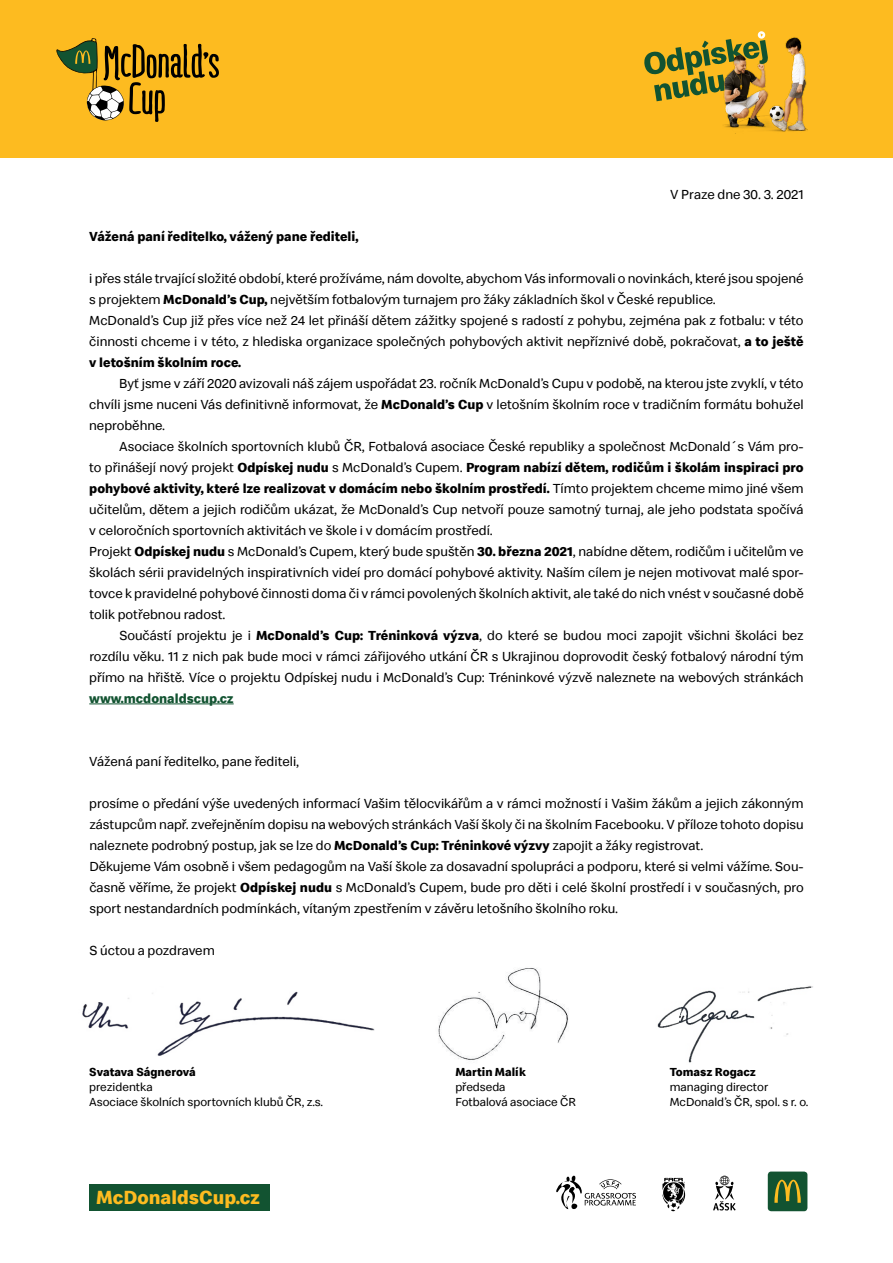
<style>
.page{position:relative;width:893px;height:1263px;background:#fff}
.page>*{position:absolute;margin:0;border:0;box-sizing:border-box;transform-origin:0 0}
.t1{font:700 19.65px "Speedee";color:#fdbb20}
.t2{font:13.5px/21px "Speedee";color:#000}
.t3{font:700 13.5px "Speedee";color:#000}
.t4{font:700 13.5px "Speedee";color:#125331}
.t5{font:12px/15px "Speedee";color:#000}
.t6{font:700 12px "Speedee";color:#000}
.s1{font-weight:700}
</style>
<div class="page">
<div style="left:0;top:0;width:893px;height:157px;background:#fdbb20"></div>
<svg style="left:56px;top:38px;width:163px;height:84px"></svg>
<hr style="left:89px;top:704px;width:145px;height:1px;background:#125331">
<svg style="left:644px;top:40px;width:79px;height:61px"></svg>
<img style="left:723px;top:32px;width:85px;height:100px">
<img style="left:657px;top:986px;width:156px;height:77px">
<img style="left:438px;top:968px;width:131px;height:92px">
<img style="left:82px;top:991px;width:293px;height:65px">
<svg style="left:556px;top:1175px;width:80px;height:35px"></svg>
<svg style="left:713px;top:1176px;width:23px;height:34px"></svg>
<svg style="left:662px;top:1178px;width:24px;height:33px"></svg>
<div style="left:768px;top:1171px;width:39px;height:40px;background:#125331;border-radius:3px"></div>
<svg style="left:774px;top:1180px;width:27px;height:23px"></svg>
<div style="left:89px;top:1184px;width:181px;height:27px;background:#125331"></div>
<p class="t2" style="left:670px;top:184px;width:135px">V Praze dne 30. 3. 2021</p>
<p class="t3" style="left:89px;top:228px;width:271px">Vážená paní ředitelko, vážený pane řediteli,</p>
<p class="t2" style="left:89px;top:268px;width:716px">i přes stále trvající složité období, které prožíváme, nám dovolte, abychom Vás informovali o novinkách, které jsou spojené s projektem <span class="s1">McDonald’s Cup,</span> největším fotbalovým turnajem pro žáky základních škol v České republice.<br>McDonald’s Cup již přes více než 24 let přináší dětem zážitky spojené s radostí z pohybu, zejména pak z fotbalu: v této činnosti chceme i v této, z hlediska organizace společných pohybových aktivit nepříznivé době, pokračovat, <span class="s1">a to ještě v letošním školním roce.</span></p>
<p class="t2" style="left:89px;top:373px;width:716px;text-align:justify;text-indent:30px">Byť jsme v září 2020 avizovali náš zájem uspořádat 23. ročník McDonald’s Cupu v podobě, na kterou jste zvyklí, v této chvíli jsme nuceni Vás definitivně informovat, že <span class="s1">McDonald’s Cup</span> v letošním školním roce v tradičním formátu bohužel neproběhne.</p>
<p class="t2" style="left:89px;top:436px;width:716px;text-indent:30px">Asociace školních sportovních klubů ČR, Fotbalová asociace České republiky a společnost McDonald´s Vám pro&shy;to přinášejí nový projekt <span class="s1">Odpískej nudu</span> s McDonald’s Cupem. <span class="s1">Program nabízí dětem, rodičům i školám inspiraci pro pohybové aktivity, které lze realizovat v domácím nebo školním prostředí.</span> Tímto projektem chceme mimo jiné všem učitelům, dětem a jejich rodičům ukázat, že McDonald’s Cup netvoří pouze samotný turnaj, ale jeho podstata spočívá v celoročních sportovních aktivitách ve škole i v domácím prostředí.<br>Projekt <span class="s1">Odpískej nudu</span> s McDonald’s Cupem, který bude spuštěn <span class="s1">30. března 2021</span>, nabídne dětem, rodičům i učitelům ve školách sérii pravidelných inspirativních videí pro domácí pohybové aktivity. Naším cílem je nejen motivovat malé spor&shy;tovce k pravidelné pohybové činnosti doma či v rámci povolených školních aktivit, ale také do nich vnést v současné době tolik potřebnou radost.</p>
<p class="t2" style="left:89px;top:625px;width:716px;text-align:justify;text-indent:30px">Součástí projektu je i <span class="s1">McDonald’s Cup: Tréninková výzva</span>, do které se budou moci zapojit všichni školáci bez rozdílu věku. 11 z nich pak bude moci v rámci zářijového utkání ČR s Ukrajinou doprovodit český fotbalový národní tým přímo na hřiště. Více o projektu Odpískej nudu i McDonald’s Cup: Tréninkové výzvě naleznete na webových stránkách</p>
<p class="t4" style="left:89px;top:690px;width:146px">www.mcdonaldscup.cz</p>
<p class="t2" style="left:89px;top:751px;width:211px">Vážená paní ředitelko, pane řediteli,</p>
<p class="t2" style="left:89px;top:793px;width:716px">prosíme o předání výše uvedených informací Vašim tělocvikářům a v rámci možností i Vašim žákům a jejich zákonným zástupcům např. zveřejněním dopisu na webových stránkách Vaší školy či na školním Facebooku. V příloze tohoto dopisu naleznete podrobný postup, jak se lze do <span class="s1">McDonald’s Cup: Tréninkové výzvy</span> zapojit a žáky registrovat.<br>Děkujeme Vám osobně i všem pedagogům na Vaší škole za dosavadní spolupráci a podporu, které si velmi vážíme. Sou&shy;časně věříme, že projekt <span class="s1">Odpískej nudu</span> s McDonald’s Cupem, bude pro děti i celé školní prostředí i v současných, pro sport nestandardních podmínkách, vítaným zpestřením v závěru letošního školního roku.</p>
<p class="t2" style="left:89px;top:940px;width:127px">S úctou a pozdravem</p>
<p class="t6" style="left:89px;top:1064px;width:108px">Svatava Ságnerová</p>
<p class="t5" style="left:89px;top:1079px;width:235px">prezidentka<br>Asociace školních sportovních klubů ČR, z.s.</p>
<h1 class="t1" style="left:96px;top:1185px;width:165px">McDonaldsCup.cz</h1>
<p class="t6" style="left:455px;top:1064px;width:72px">Martin Malík</p>
<p class="t5" style="left:455px;top:1079px;width:122px">předseda<br>Fotbalová asociace ČR</p>
<p class="t6" style="left:670px;top:1064px;width:88px">Tomasz Rogacz</p>
<p class="t5" style="left:670px;top:1079px;width:140px">managing director<br>McDonald’s ČR, spol. s r. o.</p>
</div>
